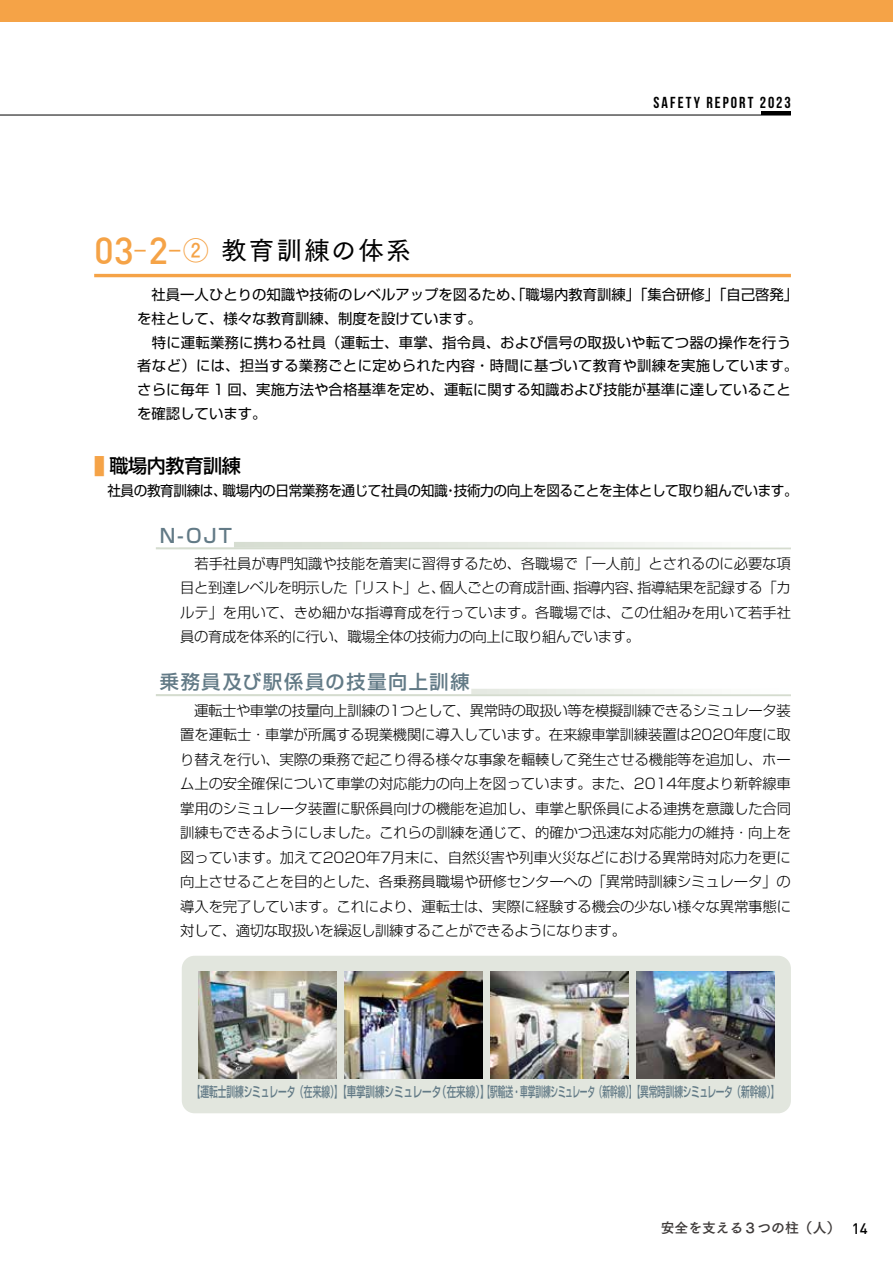
<style>
.page{position:relative;width:893px;height:1263px;background:#fff}
.page>*{position:absolute;margin:0;border:0;box-sizing:border-box;transform-origin:0 0}
.t1{font:25.5px "Tsuku Go Pro D";letter-spacing:.08em;color:#000}
.t2{font:500 19.2px "Shin Go Pro";letter-spacing:.09em;color:#627a86}
.t3{font:500 19.2px "Shin Go Pro";letter-spacing:-.02em;color:#000}
.t4{font:700 15.9px "Bebas Neue";letter-spacing:.13em;color:#000}
.t5{font:300 14.4px/24.5px "Shin Go Pro";letter-spacing:-.03em;color:#000;text-align:justify}
.t6{font:14.4px/23.9px "Shin Go Pro";letter-spacing:.005em;color:#000}
.t7{font:14.4px "Shin Go Pro";letter-spacing:-.03em;color:#000;scale:.95 1}
.t8{font:500 13.8px "Shin Go Pro";letter-spacing:-.015em;color:#627a86;scale:.63 1}
.t9{font:13.8px "Tsuku Go Pro B";color:#3e3a39}
.s1{font-family:"DIN";font-weight:500;font-size:37.2px;color:#f5a347}
.s2{font-family:"Gothic BBB Pro";font-weight:500;color:#f5a347}
.s3{font-family:"Futo Go B101 Pro";font-weight:700;color:#f5a347}
.s4{font-size:23.4px;color:#f5a347}
.s5{font-family:"DIN";font-weight:500;font-size:14.85px;color:#000}
</style>
<div class="page">
<hr style="left:156px;top:547px;width:635px;height:2px;background:#d5dccf">
<svg style="left:234px;top:542px;width:449px;height:5px;background:#e4e8e0"></svg>
<hr style="left:156px;top:694px;width:635px;height:2px;background:#d5dccf">
<svg style="left:471px;top:689px;width:212px;height:5px"></svg>
<hr style="left:94px;top:274px;width:697px;height:3px;background:#f5a347">
<div style="left:182px;top:956px;width:609px;height:157px;background:#e2e6de;border-radius:13px"></div>
<img style="left:198px;top:971px;width:138px;height:108px">
<img style="left:490px;top:971px;width:139px;height:108px">
<img style="left:344px;top:971px;width:139px;height:108px">
<img style="left:637px;top:971px;width:138px;height:107px">
<div style="left:0;top:0;width:893px;height:21px;background:#f5a347"></div>
<hr style="left:761px;top:111px;width:30px;height:4px;background:#000">
<hr style="left:0;top:115px;width:791px;height:1px;background:#000">
<h1 class="t1" style="left:94px;top:229px;width:319px"><span class="s1">03</span><span class="s2">-</span><span class="s1">2</span><span class="s2">-</span><span class="s3">②</span> 教育訓練の体系</h1>
<p class="t4" style="left:654px;top:93px;width:139px">SAFETY REPORT 2023</p>
<p class="t6" style="left:137px;top:281px;width:662px">　社員一人ひとりの知識や技術のレベルアップを図るため、「職場内教育訓練」「集合研修」「自己啓発」を柱として、様々な教育訓練、制度を設けています。<br>　特に運転業務に携わる社員（運転士、車掌、指令員、および信号の取扱いや転てつ器の操作を行う者など）には、担当する業務ごとに定められた内容・時間に基づいて教育や訓練を実施しています。さらに毎年 1 回、実施方法や合格基準を定め、運転に関する知識および技能が基準に達していることを確認しています。</p>
<h2 class="t3" style="left:94px;top:450px;width:148px"><span class="s4">■</span> 職場内教育訓練</h2>
<p class="t7" style="left:94px;top:478px;width:742px">　社員の教育訓練は、職場内の日常業務を通じて社員の知識・技術力の向上を図ることを主体として取り組んでいます。</p>
<h2 class="t2" style="left:160px;top:519px;width:74px">N-OJT</h2>
<p class="t5" style="left:180px;top:549px;width:612px">　若手社員が専門知識や技能を着実に習得するため、各職場で「一人前」とされるのに必要な項目と到達レベルを明示した「リスト」と、個人ごとの育成計画、指導内容、指導結果を記録する「カルテ」を用いて、きめ細かな指導育成を行っています。各職場では、この仕組みを用いて若手社員の育成を体系的に行い、職場全体の技術力の向上に取り組んでいます。</p>
<h2 class="t2" style="left:160px;top:666px;width:311px">乗務員及び駅係員の技量向上訓練</h2>
<p class="t5" style="left:180px;top:696px;width:612px">　運転士や車掌の技量向上訓練の1つとして、異常時の取扱い等を模擬訓練できるシミュレータ装置を運転士・車掌が所属する現業機関に導入しています。在来線車掌訓練装置は2020年度に取り替えを行い、実際の乗務で起こり得る様々な事象を輻輳して発生させる機能等を追加し、ホーム上の安全確保について車掌の対応能力の向上を図っています。また、2014年度より新幹線車掌用のシミュレータ装置に駅係員向けの機能を追加し、車掌と駅係員による連携を意識した合同訓練もできるようにしました。これらの訓練を通じて、的確かつ迅速な対応能力の維持・向上を図っています。加えて2020年7月末に、自然災害や列車火災などにおける異常時対応力を更に向上させることを目的とした、各乗務員職場や研修センターへの「異常時訓練シミュレータ」の導入を完了しています。これにより、運転士は、実際に経験する機会の少ない様々な異常事態に対して、適切な取扱いを繰返し訓練することができるようになります。</p>
<p class="t8" style="left:192px;top:1080px;width:935px">【運転士訓練シミュレータ（在来線）】【車掌訓練シミュレータ（在来線）】【駅輸送・車掌訓練シミュレータ（新幹線）】【異常時訓練シミュレータ（新幹線）】</p>
<p class="t9" style="left:661px;top:1216px;width:208px">安全を支える３つの柱（人） <span class="s5">14</span></p>
</div>
